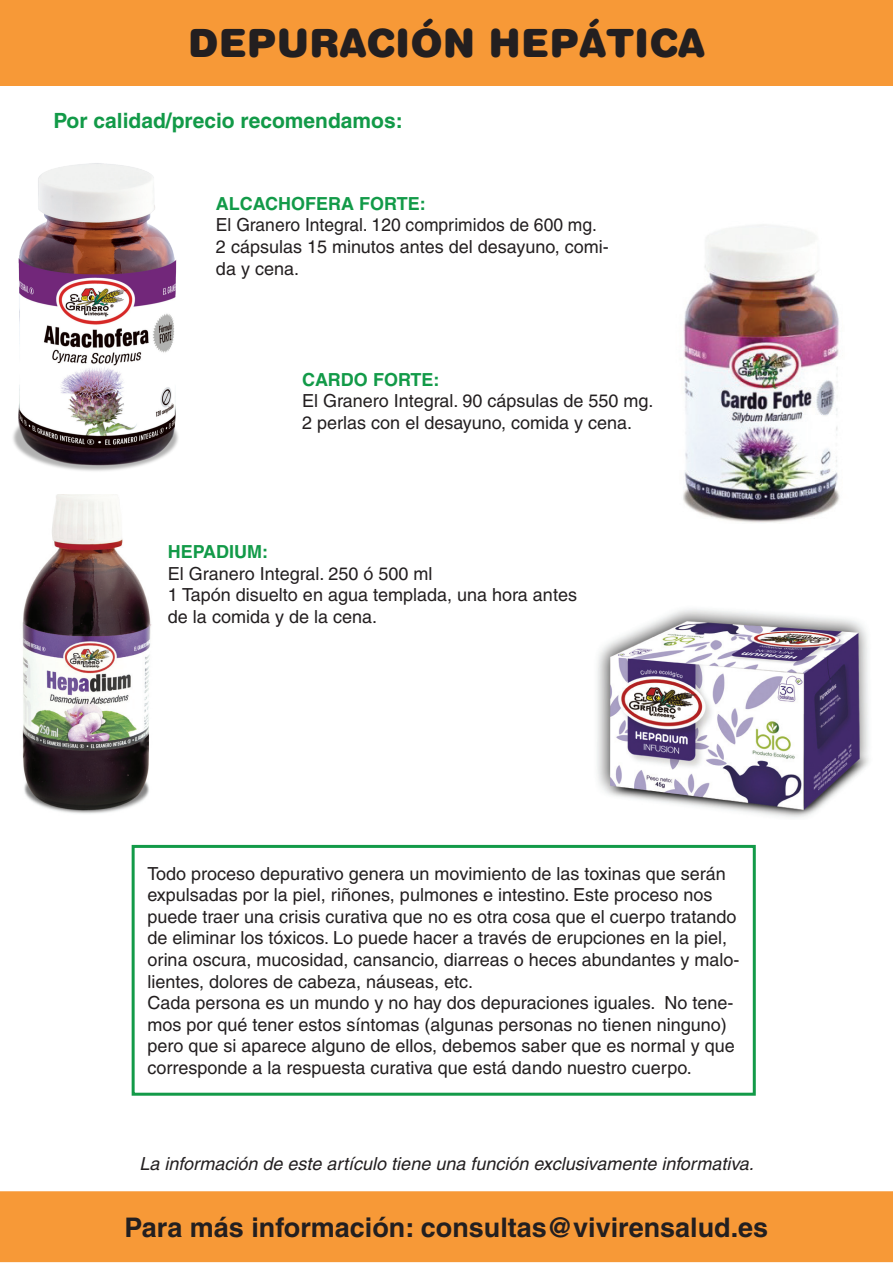
<style>
.page{position:relative;width:893px;height:1263px;background:#fff}
.page>*{position:absolute;margin:0;border:0;box-sizing:border-box;transform-origin:0 0}
.t1{font:900 39px "Helvetica Rounded";color:#231f20}
.t2{font:700 27px "Helvetica CE";color:#231f20}
.t3{font:700 21px "Helvetica CE";color:#129a48}
.t4{font:18px/21.6px "Helvetica";color:#231f20}
.t5{font:italic 18px "Helvetica CE";color:#231f20}
.t6{font:700 18px "Helvetica CE";color:#129a48}
</style>
<div class="page">
<div style="left:0;top:0;width:893px;height:86px;background:#f79937"></div>
<div style="left:6px;top:1197px;width:881px;height:59px;background:#f79937"></div>
<div style="left:0;top:1191px;width:893px;height:71px;border:12px solid #f79937"></div>
<img style="left:683px;top:224px;width:157px;height:299px">
<img style="left:13px;top:163px;width:165px;height:308px">
<img style="left:22px;top:495px;width:130px;height:319px">
<img style="left:597px;top:609px;width:272px;height:209px">
<div style="left:132px;top:845px;width:624px;height:251px;border:3px solid #129a48"></div>
<h1 class="t1" style="left:188px;top:18px;width:518px">DEPURACIÓN HEPÁTICA</h1>
<p class="t3" style="left:53px;top:108px;width:351px">Por calidad/precio recomendamos:</p>
<p class="t6" style="left:216px;top:192px;width:211px">ALCACHOFERA FORTE:</p>
<p class="t4" style="left:216px;top:214px;width:394px">El Granero Integral. 120 comprimidos de 600 mg.<br>2 cápsulas 15 minutos antes del desayuno, comi&shy;da y cena.</p>
<p class="t6" style="left:302px;top:368px;width:139px">CARDO FORTE:</p>
<p class="t4" style="left:302px;top:390px;width:353px">El Granero Integral. 90 cápsulas de 550 mg.<br>2 perlas con el desayuno, comida y cena.</p>
<p class="t6" style="left:168px;top:541px;width:102px">HEPADIUM:</p>
<p class="t4" style="left:168px;top:562px;width:411px">El Granero Integral. 250 ó 500 ml<br>1 Tapón disuelto en agua templada, una hora antes de la comida y de la cena.</p>
<p class="t4" style="left:147px;top:862px;width:594px">Todo proceso depurativo genera un movimiento de las toxinas que serán expulsadas por la piel, riñones, pulmones e intestino. Este proceso nos puede traer una crisis curativa que no es otra cosa que el cuerpo tratando de eliminar los tóxicos. Lo puede hacer a través de erupciones en la piel, orina oscura, mucosidad, cansancio, diarreas o heces abundantes y malo&shy;lientes, dolores de cabeza, náuseas, etc.<br>Cada persona es un mundo y no hay dos depuraciones iguales. No tene&shy;mos por qué tener estos síntomas (algunas personas no tienen ninguno) pero que si aparece alguno de ellos, debemos saber que es normal y que corresponde a la respuesta curativa que está dando nuestro cuerpo.</p>
<p class="t5" style="left:140px;top:1153px;width:616px">La información de este artículo tiene una función exclusivamente informativa.</p>
<h2 class="t2" style="left:125px;top:1211px;width:645px">Para más información: consultas@vivirensalud.es</h2>
</div>
